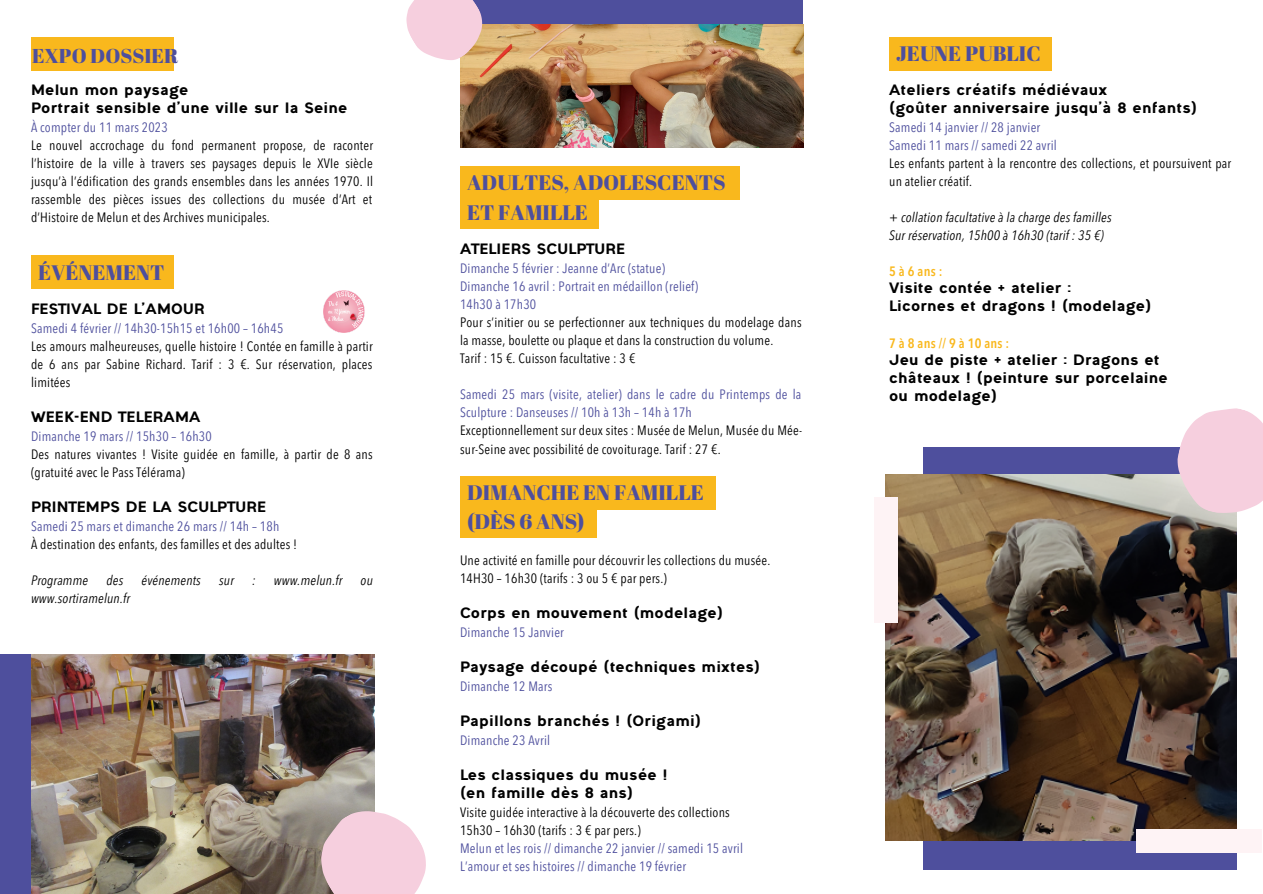
<style>
.page{position:relative;width:1263px;height:894px;background:#fff}
.page>*{position:absolute;margin:0;border:0;box-sizing:border-box;transform-origin:0 0}
.t1{font:20.85px/29.2px "Abril Fatface";color:#4e4f9d}
.t2{font:20.1px "Abril Fatface";color:#4e4f9d}
.t3{font:condensed 13.5px/18px "Avenir Next LT Pro";letter-spacing:.015em;color:#000}
.t4{font:condensed 13.5px/18px "Avenir Next LT Pro";letter-spacing:.015em;color:#4e4f9d}
.t5{font:800 13.5px/18px "Ogonek";letter-spacing:.015em;color:#000}
.t6{font:italic condensed 13.5px/18px "Avenir Next LT Pro";letter-spacing:.015em;color:#000}
.t7{font:600 condensed 13.5px "Avenir Next LT Pro";letter-spacing:.225em;color:#f9b81d}
</style>
<div class="page">
<div style="left:31px;top:37px;width:142px;height:33px;background:#f9b81d"></div>
<div style="left:889px;top:37px;width:162px;height:33px;background:#f9b81d"></div>
<div style="left:0;top:654px;width:374px;height:239px;background:#4e4f9d"></div>
<div style="left:460px;top:0;width:342px;height:97px;background:#4e4f9d"></div>
<div style="left:460px;top:166px;width:280px;height:34px;background:#f9b81d"></div>
<div style="left:460px;top:195px;width:138px;height:33px;background:#f9b81d"></div>
<div style="left:460px;top:475px;width:255px;height:34px;background:#f9b81d"></div>
<div style="left:460px;top:504px;width:136px;height:33px;background:#f9b81d"></div>
<div style="left:31px;top:256px;width:142px;height:33px;background:#f9b81d"></div>
<img style="left:31px;top:654px;width:343px;height:239px">
<svg style="left:303px;top:790px;width:123px;height:103px;background:#d9c2c7"></svg>
<img style="left:460px;top:25px;width:343px;height:123px">
<svg style="left:406px;top:0;width:89px;height:74px"></svg>
<div style="left:923px;top:446px;width:314px;height:423px;background:#4e4f9d"></div>
<img style="left:886px;top:475px;width:351px;height:365px">
<svg style="left:1166px;top:408px;width:97px;height:117px"></svg>
<div style="left:874px;top:496px;width:23px;height:126px;background:#fef3f5"></div>
<div style="left:1136px;top:829px;width:126px;height:23px;background:#fef3f5"></div>
<img style="left:323px;top:290px;width:42px;height:42px">
<h2 class="t2" style="left:32px;top:41px;width:148px">EXPO DOSSIER</h2>
<p class="t5" style="left:31px;top:81px;width:318px">Melun mon paysage<br>Portrait sensible d’une ville sur la Seine</p>
<p class="t4" style="left:31px;top:120px;width:138px">À compter du 11 mars 2023</p>
<p class="t3" style="left:31px;top:138px;width:344px;text-align:justify">Le nouvel accrochage du fond permanent propose, de raconter l’histoire de la ville à travers ses paysages depuis le XVIe siècle jusqu’à l’édification des grands ensembles dans les années 1970. Il rassemble des pièces issues des collections du musée d’Art et d’Histoire de Melun et des Archives municipales.</p>
<h1 class="t1" style="left:38px;top:257px;width:128px">ÉVÉNEMENT</h1>
<p class="t5" style="left:31px;top:300px;width:175px">FESTIVAL DE L’AMOUR</p>
<p class="t4" style="left:31px;top:320px;width:254px">Samedi 4 février // 14h30-15h15 et 16h00 – 16h45</p>
<p class="t3" style="left:31px;top:338px;width:343px;text-align:justify">Les amours malheureuses, quelle histoire ! Contée en famille à partir de 6 ans par Sabine Richard. Tarif : 3 €. Sur réservation, places limitées</p>
<p class="t5" style="left:31px;top:408px;width:171px">WEEK-END TELERAMA</p>
<p class="t4" style="left:31px;top:428px;width:182px">Dimanche 19 mars // 15h30 – 16h30</p>
<p class="t3" style="left:31px;top:446px;width:343px">Des natures vivantes ! Visite guidée en famille, à partir de 8 ans (gratuité avec le Pass Télérama)</p>
<p class="t5" style="left:31px;top:498px;width:237px">PRINTEMPS DE LA SCULPTURE</p>
<p class="t4" style="left:31px;top:518px;width:250px">Samedi 25 mars et dimanche 26 mars // 14h – 18h</p>
<p class="t3" style="left:31px;top:536px;width:268px">À destination des enfants, des familles et des adultes !</p>
<p class="t6" style="left:31px;top:572px;width:59px">Programme</p>
<p class="t6" style="left:106px;top:572px;width:18px">des</p>
<p class="t6" style="left:141px;top:572px;width:61px">événements</p>
<p class="t6" style="left:219px;top:572px;width:16px">sur</p>
<p class="t6" style="left:252px;top:572px;width:5px">:</p>
<p class="t6" style="left:274px;top:572px;width:70px">www.melun.fr</p>
<p class="t6" style="left:361px;top:572px;width:14px">ou</p>
<p class="t6" style="left:31px;top:590px;width:101px">www.sortiramelun.fr</p>
<h1 class="t1" style="left:467px;top:168px;width:260px">ADULTES, ADOLESCENTS<br>ET FAMILLE</h1>
<p class="t5" style="left:460px;top:240px;width:167px">ATELIERS SCULPTURE</p>
<p class="t4" style="left:460px;top:261px;width:240px">Dimanche 5 février : Jeanne d’Arc (statue)<br>Dimanche 16 avril : Portrait en médaillon (relief)<br>14h30 à 17h30</p>
<p class="t3" style="left:460px;top:315px;width:343px">Pour s’initier ou se perfectionner aux techniques du modelage dans la masse, boulette ou plaque et dans la construction du volume.<br>Tarif : 15 €. Cuisson facultative : 3 €</p>
<p class="t4" style="left:460px;top:387px;width:343px">Samedi 25 mars (visite, atelier) dans le cadre du Printemps de la<br>Sculpture : Danseuses // 10h à 13h – 14h à 17h</p>
<p class="t3" style="left:460px;top:423px;width:344px">Exceptionnellement sur deux sites : Musée de Melun, Musée du Mée&shy;sur-Seine avec possibilité de covoiturage. Tarif : 27 €.</p>
<h1 class="t1" style="left:467px;top:477px;width:238px">DIMANCHE EN FAMILLE (DÈS 6 ANS)</h1>
<p class="t3" style="left:460px;top:552px;width:312px">Une activité en famille pour découvrir les collections du musée.<br>14H30 – 16h30 (tarifs : 3 ou 5 € par pers.)</p>
<p class="t5" style="left:460px;top:604px;width:263px">Corps en mouvement (modelage)</p>
<p class="t4" style="left:460px;top:624px;width:105px">Dimanche 15 Janvier</p>
<p class="t5" style="left:460px;top:658px;width:300px">Paysage découpé (techniques mixtes)</p>
<p class="t4" style="left:460px;top:678px;width:94px">Dimanche 12 Mars</p>
<p class="t5" style="left:460px;top:712px;width:241px">Papillons branchés ! (Origami)</p>
<p class="t4" style="left:460px;top:732px;width:92px">Dimanche 23 Avril</p>
<p class="t5" style="left:460px;top:766px;width:209px">Les classiques du musée ! (en famille dès 8 ans)</p>
<p class="t3" style="left:460px;top:804px;width:271px">Visite guidée interactive à la découverte des collections<br>15h30 – 16h30 (tarifs : 3 € par pers.)</p>
<p class="t4" style="left:460px;top:840px;width:285px">Melun et les rois // dimanche 22 janvier // samedi 15 avril<br>L’amour et ses histoires // dimanche 19 février</p>
<h1 class="t1" style="left:896px;top:38px;width:146px">JEUNE PUBLIC</h1>
<p class="t5" style="left:889px;top:81px;width:308px">Ateliers créatifs médiévaux<br>(goûter anniversaire jusqu’à 8 enfants)</p>
<p class="t4" style="left:889px;top:120px;width:169px">Samedi 14 janvier // 28 janvier<br>Samedi 11 mars // samedi 22 avril</p>
<p class="t3" style="left:889px;top:156px;width:344px">Les enfants partent à la rencontre des collections, et poursuivent par un atelier créatif.</p>
<p class="t6" style="left:889px;top:209px;width:224px">+ collation facultative à la charge des familles<br>Sur réservation, 15h00 à 16h30 (tarif : 35 €)</p>
<p class="t7" style="left:889px;top:266px;width:55px">5à6ans:</p>
<p class="t5" style="left:889px;top:279px;width:262px">Visite contée + atelier :<br>Licornes et dragons ! (modelage)</p>
<p class="t7" style="left:889px;top:338px;width:122px">7à8ans//9à10ans:</p>
<p class="t5" style="left:889px;top:351px;width:280px">Jeu de piste + atelier : Dragons et châteaux ! (peinture sur porcelaine ou modelage)</p>
</div>
